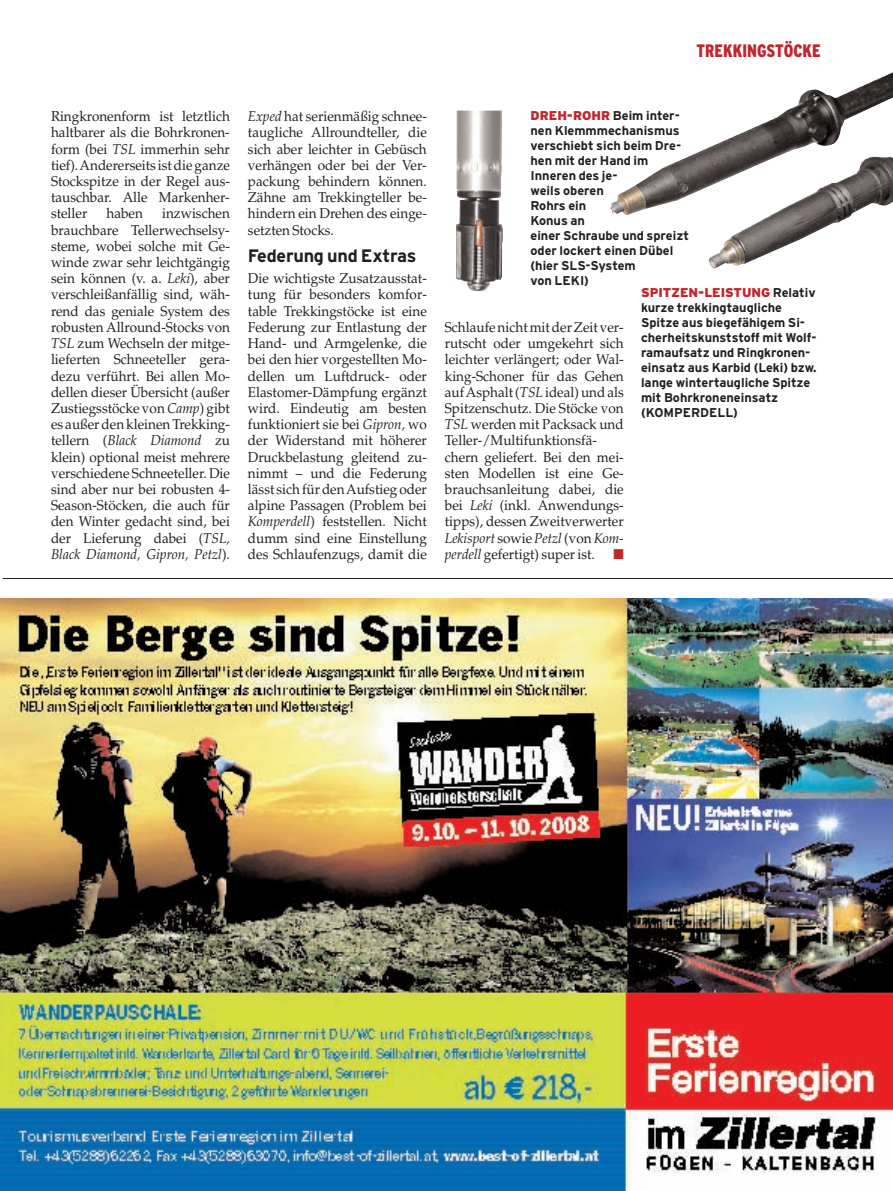
<style>
.page{position:relative;width:893px;height:1191px;background:#fff}
.page>*{position:absolute;margin:0;border:0;box-sizing:border-box;transform-origin:0 0}
.t1{font:700 18px "Interstate Plus";letter-spacing:-.015em;color:#231f20}
.t2{font:900 condensed 18px "Interstate Plus";color:#c0262d;scale:.95 1}
.t3{font:14.25px/16.2px "Palatino LT";color:#231f20;text-align:justify;scale:.95 1}
.t4{font:14.25px "Zapf Dingbats";color:#c0262d;scale:.95 1}
.t5{font:700 12.75px/15px "Interstate Plus";color:#231f20}
.s1{font-style:italic}
.s2{font-weight:900;color:#c0262d}
</style>
<div class="page">
<hr style="left:3px;top:578px;width:890px;height:1px;background:#231f20">
<img style="left:456px;top:111px;width:47px;height:181px">
<img style="left:609px;top:72px;width:284px;height:197px">
<img style="left:0;top:599px;width:893px;height:592px">
<p class="t2" style="left:697px;top:40px;width:132px">TREKKINGSTÖCKE</p>
<p class="t3" style="left:51px;top:110px;width:190px">Ringkronenform ist letztlich haltbarer als die Bohrkronen&shy;form (bei <span class="s1">TSL</span> immerhin sehr tief).Andererseits istdie ganze Stockspitze in der Regel aus&shy;tauschbar. Alle Markenher&shy;steller</p>
<p class="t3" style="left:51px;top:207px;width:190px;text-indent:111px">inzwischen brauchbare Tellerwechselsy&shy;steme, wobei solche mit Ge&shy;winde zwar sehr leichtgängig sein können (v. a. <span class="s1">Leki</span>), aber verschleißanfällig sind, wäh&shy;rend das geniale System des robusten Allround-Stocks von <span class="s1">TSL</span> zum Wechseln der mitge&shy;lieferten Schneeteller gera&shy;dezu verführt. Bei allen Mo&shy;dellen dieser Übersicht (außer Zustiegsstöcke von <span class="s1">Camp</span>) gibt es außerden kleinenTrekking&shy;tellern (<span class="s1">Black Diamond</span> zu klein) optional meist mehrere verschiedene Schneeteller. Die sind aber nur bei robusten 4- Season-Stöcken, die auch für den Winter gedacht sind, bei der Lieferung dabei (<span class="s1">TSL, Black Diamond, Gipron, Petzl</span>).</p>
<p class="t3" style="left:107px;top:207px;width:40px">haben</p>
<p class="t3" style="left:248px;top:110px;width:190px"><span class="s1">Exped</span> hat serienmäßig schnee&shy;taugliche Allroundteller, die sich aber leichter in Gebüsch verhängen oder bei der Ver&shy;packung behindern können.<br>Zähne am Trekkingteller be&shy;hindern ein Drehen des einge&shy;setzten Stocks.</p>
<p class="t1" style="left:248px;top:245px;width:170px">Federung und Extras</p>
<p class="t3" style="left:248px;top:272px;width:190px">Die wichtigste Zusatzausstat&shy;tung für besonders komfor&shy;table Trekkingstöcke ist eine Federung zur Entlastung der Hand- und Armgelenke, die bei den hier vorgestellten Mo&shy;dellen um Luftdruck- oder Elastomer-Dämpfung ergänzt wird. Eindeutig am besten funktioniert sie bei <span class="s1">Gipron,</span> wo der Widerstand mit höherer Druckbelastung gleitend zu&shy;nimmt – und die Federung lässt sich fürdenAufstieg oder alpine Passagen (Problem bei <span class="s1">Komperdell</span>) feststellen. Nicht dumm sind eine Einstellung des Schlaufenzugs, damit die</p>
<p class="t5" style="left:530px;top:108px;width:160px"><span class="s2">DREH-ROHR</span> Beim inter&shy;nen Klemmmechanismus verschiebt sich beim Dre&shy;hen mit der Hand im<br>Inneren des je-<br>weils oberen<br>Rohrs ein<br>Konus an<br>einer Schraube und spreizt oder lockert einen Dübel (hier SLS-System<br>von LEKI)</p>
<p class="t5" style="left:641px;top:285px;width:177px"><span class="s2">SPITZEN-LEISTUNG</span> Relativ kurze trekkingtaugliche<br>Spitze aus biegefähigem Si&shy;cherheitskunststoff mit Wolf&shy;ramaufsatz und Ringkronen&shy;einsatz aus Karbid (Leki) bzw. lange wintertaugliche Spitze mit Bohrkroneneinsatz (KOMPERDELL)</p>
<p class="t3" style="left:445px;top:320px;width:190px;text-align:left">SchlaufenichtmitderZeit ver&shy;rutscht oder umgekehrt sich leichter verlängert; oder Wal&shy;king-Schoner für das Gehen aufAsphalt(<span class="s1">TSL</span> ideal)undals<br>Spitzenschutz. Die Stöcke von<br><span class="s1">TSL</span> werden mit Packsack und<br>Teller-/Multifunktionsfä&shy;chern geliefert. Bei den mei&shy;sten Modellen ist eine Ge&shy;brauchsanleitung dabei, die bei <span class="s1">Leki</span> (inkl. Anwendungs&shy;tipps), dessen Zweitverwerter<br><span class="s1">Lekisport</span> sowie <span class="s1">Petzl</span> (von <span class="s1">Kom&shy;perdell</span> gefertigt) super ist.</p>
<p class="t4" style="left:613px;top:545px;width:12px">■</p>
</div>
